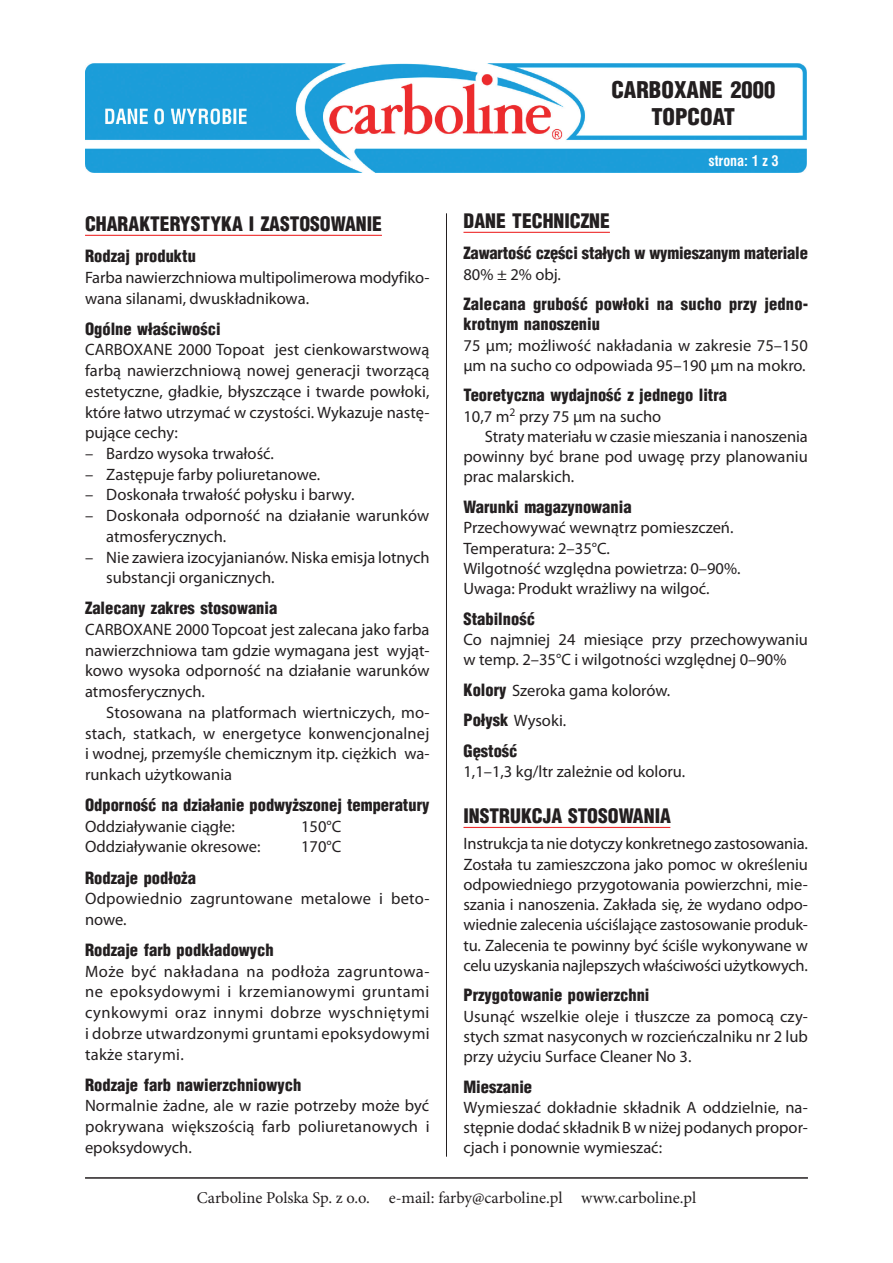
<style>
.page{position:relative;width:893px;height:1263px;background:#fff}
.page>*{position:absolute;margin:0;border:0;box-sizing:border-box;transform-origin:0 0}
.t1{font:900 22.5px/27px "Switzerland Cond";color:#231f20;text-align:center}
.t2{font:900 19.5px "Switzerland Cond";color:#231f20}
.t3{font:16.5px/20.7px "Myriad Pro";color:#231f20}
.t4{font:900 16.5px/20.2px "Switzerland Cond";color:#231f20}
.t5{font:16.5px "Minion Pro";color:#231f20}
.t6{font:700 13.5px "Swis 721 Cn PL";color:#fff}
.s1{font-family:"Switzerland Cond";font-weight:900}
</style>
<div class="page">
<hr style="left:85px;top:1177px;width:723px;height:2px;background:#231f20">
<hr style="left:446px;top:213px;width:1px;height:944px;background:#231f20">
<img style="left:85px;top:64px;width:721px;height:108px">
<hr style="left:85px;top:235px;width:297px;height:1px;background:#ee2d2d">
<hr style="left:463px;top:232px;width:147px;height:1px;background:#ee2d2d">
<hr style="left:463px;top:827px;width:207px;height:1px;background:#ee2d2d">
<h1 class="t1" style="left:611px;top:75px;width:165px">CARBOXANE 2000<br>TOPCOAT</h1>
<p class="t2" style="left:85px;top:211px;width:298px">CHARAKTERYSTYKA I ZASTOSOWANIE</p>
<p class="t4" style="left:85px;top:246px;width:112px">Rodzaj produktu</p>
<p class="t3" style="left:85px;top:267px;width:346px">Farba nawierzchniowa multipolimerowa modyfiko&shy;wana silanami, dwuskładnikowa.</p>
<p class="t4" style="left:85px;top:318px;width:137px">Ogólne właściwości</p>
<p class="t3" style="left:85px;top:340px;width:346px;text-align:justify">CARBOXANE 2000 Topoat jest cienkowarstwową farbą nawierzchniową nowej generacji tworzącą estetyczne, gładkie, błyszczące i twarde powłoki, które łatwo utrzymać w czystości. Wykazuje nastę&shy;pujące cechy:</p>
<p class="t3" style="left:85px;top:443px;width:190px">– Bardzo wysoka trwałość.</p>
<p class="t3" style="left:85px;top:464px;width:237px">– Zastępuje farby poliuretanowe.</p>
<p class="t3" style="left:85px;top:485px;width:271px">– Doskonała trwałość połysku i barwy.</p>
<p class="t3" style="left:106px;top:506px;width:324px;text-indent:-21px">– Doskonała odporność na działanie warunków atmosferycznych.</p>
<p class="t3" style="left:106px;top:547px;width:325px;text-indent:-21px">– Nie zawiera izocyjanianów. Niska emisja lotnych substancji organicznych.</p>
<p class="t4" style="left:85px;top:598px;width:194px">Zalecany zakres stosowania</p>
<p class="t3" style="left:85px;top:619px;width:346px;text-align:justify">CARBOXANE 2000 Topcoat jest zalecana jako farba nawierzchniowa tam gdzie wymagana jest wyjąt&shy;kowo wysoka odporność na działanie warunków atmosferycznych.</p>
<p class="t3" style="left:85px;top:702px;width:346px;text-align:justify;text-indent:21px">Stosowana na platformach wiertniczych, mo&shy;stach, statkach, w energetyce konwencjonalnej i wodnej, przemyśle chemicznym itp. ciężkich wa&shy;runkach użytkowania</p>
<p class="t4" style="left:85px;top:794px;width:346px">Odporność na działanie podwyższonej temperatury</p>
<p class="t3" style="left:85px;top:816px;width:151px">Oddziaływanie ciągłe:</p>
<p class="t3" style="left:301px;top:816px;width:42px">150°C</p>
<p class="t3" style="left:85px;top:837px;width:177px">Oddziaływanie okresowe:</p>
<p class="t3" style="left:301px;top:837px;width:42px">170°C</p>
<p class="t4" style="left:85px;top:867px;width:112px">Rodzaje podłoża</p>
<p class="t3" style="left:85px;top:889px;width:346px">Odpowiednio zagruntowane metalowe i beto&shy;nowe.</p>
<p class="t4" style="left:85px;top:939px;width:190px">Rodzaje farb podkładowych</p>
<p class="t3" style="left:85px;top:961px;width:346px;text-align:justify">Może być nakładana na podłoża zagruntowa&shy;ne epoksydowymi i krzemianowymi gruntami cynkowymi oraz innymi dobrze wyschniętymi i dobrze utwardzonymi gruntami epoksydowymi także starymi.</p>
<p class="t4" style="left:85px;top:1074px;width:218px">Rodzaje farb nawierzchniowych</p>
<p class="t3" style="left:85px;top:1096px;width:346px;text-align:justify">Normalnie żadne, ale w razie potrzeby może być pokrywana większością farb poliuretanowych i epoksydowych.</p>
<p class="t6" style="left:708px;top:152px;width:72px">strona: 1 z 3</p>
<p class="t2" style="left:463px;top:208px;width:148px">DANE TECHNICZNE</p>
<p class="t4" style="left:463px;top:243px;width:346px">Zawartość części stałych w wymieszanym materiale</p>
<p class="t3" style="left:463px;top:264px;width:99px">80% ± 2% obj.</p>
<p class="t4" style="left:463px;top:293px;width:346px">Zalecana grubość powłoki na sucho przy jedno&shy;krotnym nanoszeniu</p>
<p class="t3" style="left:463px;top:335px;width:346px;line-height:20.2px">75 µm; możliwość nakładania w zakresie 75–150 µm na sucho co odpowiada 95–190 µm na mokro.</p>
<p class="t4" style="left:463px;top:385px;width:265px">Teoretyczna wydajność z jednego litra</p>
<p class="t3" style="left:463px;top:406px;width:199px">10,7 m<sup>2</sup> przy 75 µm na sucho</p>
<p class="t3" style="left:485px;top:426px;width:325px">Straty materiału w czasie mieszania i nanoszenia</p>
<p class="t3" style="left:463px;top:447px;width:346px">powinny być brane pod uwagę przy planowaniu</p>
<p class="t3" style="left:463px;top:467px;width:112px">prac malarskich.</p>
<p class="t4" style="left:463px;top:496px;width:170px">Warunki magazynowania</p>
<p class="t3" style="left:463px;top:518px;width:278px;line-height:20.2px">Przechowywać wewnątrz pomieszczeń.<br>Temperatura: 2–35°C.<br>Wilgotność względna powietrza: 0–90%.<br>Uwaga: Produkt wrażliwy na wilgoć.</p>
<p class="t4" style="left:463px;top:608px;width:73px">Stabilność</p>
<p class="t3" style="left:463px;top:630px;width:346px;line-height:20.2px">Co najmniej 24 miesiące przy przechowywaniu w temp. 2–35°C i wilgotności względnej 0–90%</p>
<p class="t3" style="left:463px;top:675px;width:208px;line-height:30.6px"><span class="s1">Kolory</span> Szeroka gama kolorów.<br><span class="s1">Połysk</span> Wysoki.</p>
<p class="t4" style="left:463px;top:740px;width:56px">Gęstość</p>
<p class="t3" style="left:463px;top:762px;width:223px">1,1–1,3 kg/ltr zależnie od koloru.</p>
<p class="t2" style="left:463px;top:803px;width:209px">INSTRUKCJA STOSOWANIA</p>
<p class="t3" style="left:463px;top:834px;width:346px;line-height:20.2px;text-align:justify">Instrukcja ta nie dotyczy konkretnego zastosowania.<br>Została tu zamieszczona jako pomoc w określeniu odpowiedniego przygotowania powierzchni, mie&shy;szania i nanoszenia. Zakłada się, że wydano odpo&shy;wiednie zalecenia uściślające zastosowanie produk&shy;tu. Zalecenia te powinny być ściśle wykonywane w celu uzyskania najlepszych właściwości użytkowych.</p>
<p class="t4" style="left:463px;top:985px;width:188px">Przygotowanie powierzchni</p>
<p class="t3" style="left:463px;top:1006px;width:346px;line-height:20.2px;text-align:justify">Usunąć wszelkie oleje i tłuszcze za pomocą czy&shy;stych szmat nasyconych w rozcieńczalniku nr 2 lub przy użyciu Surface Cleaner No 3.</p>
<p class="t4" style="left:463px;top:1076px;width:70px">Mieszanie</p>
<p class="t3" style="left:463px;top:1098px;width:346px;line-height:20.2px;text-align:justify">Wymieszać dokładnie składnik A oddzielnie, na&shy;stępnie dodać składnik B w niżej podanych propor&shy;cjach i ponownie wymieszać:</p>
<p class="t5" style="left:197px;top:1187px;width:501px">Carboline Polska Sp. z o.o. e-mail: farby@carboline.pl www.carboline.pl</p>
</div>
